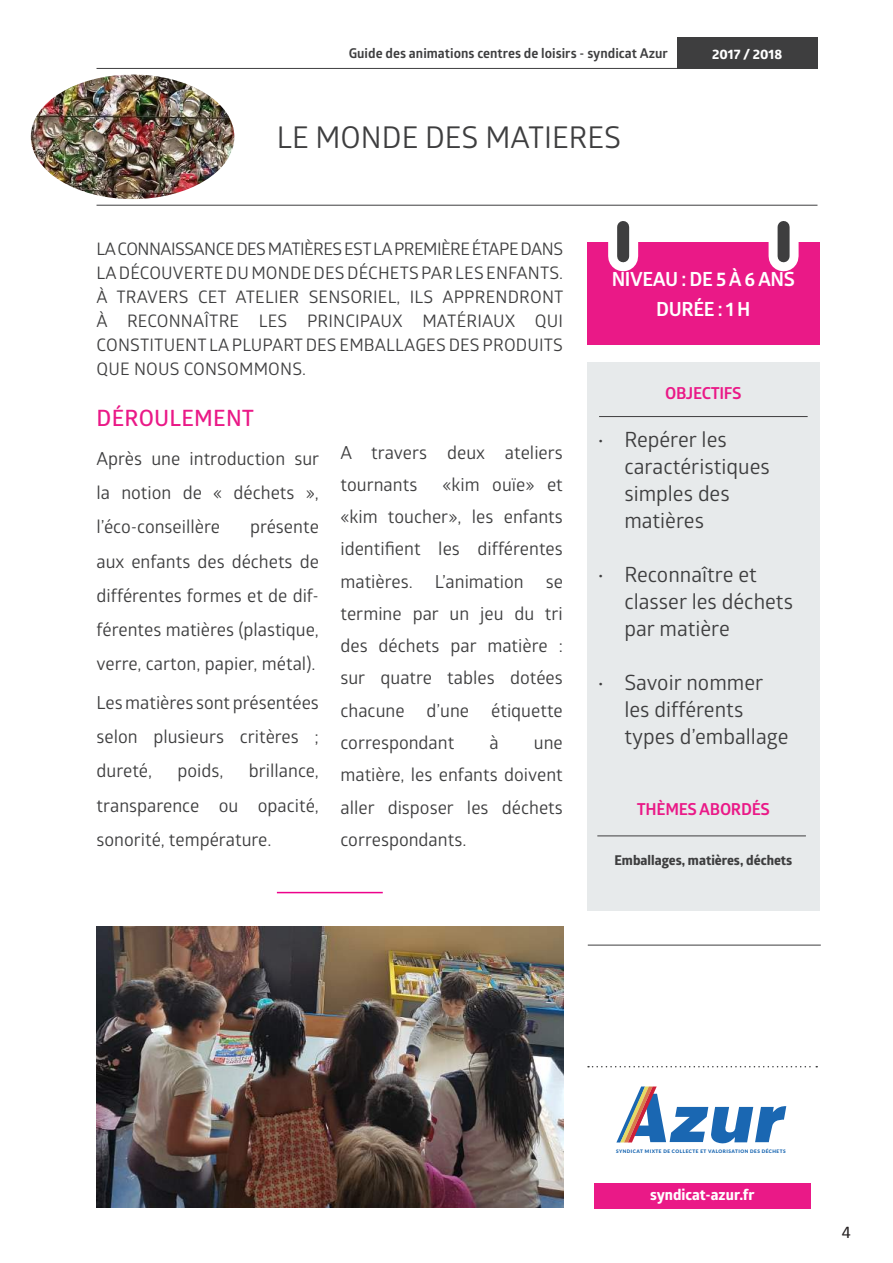
<style>
.page{position:relative;width:893px;height:1263px;background:#fff}
.page>*{position:absolute;margin:0;border:0;box-sizing:border-box;transform-origin:0 0}
.t1{font:30px "Glober";color:#3e3e3f}
.t2{font:600 22.5px "Glober";letter-spacing:.01em;color:#ea1987}
.t3{font:21px/27px "Glober";color:#3e3e3f}
.t4{font:700 19.5px/30px "Glober";letter-spacing:-.02em;color:#fff;text-align:center}
.t5{font:18px/32.2px "Glober";color:#3e3e3f;text-align:justify}
.t6{font:18px "Calibri";color:#231f20}
.t7{font:17.25px/24px "Glober";letter-spacing:.01em;color:#3e3e3f;text-align:justify}
.t8{font:700 16.5px "Glober";letter-spacing:-.02em;color:#ea1987}
.t9{font:700 15px "Globerx";color:#fff}
.t10{font:700 13.5px "Glober";color:#3e3e3f}
.t11{font:700 13.5px "Globerx";color:#3e3e3f}
.t12{font:700 13.5px "Globerx";color:#fff}
.t13{font:900 4.8px "Lato";letter-spacing:.1em;color:#1a67b2}
</style>
<div class="page">
<hr style="left:97px;top:205px;width:720px;height:1px;background:#3e3e3f">
<img style="left:97px;top:926px;width:466px;height:281px">
<svg style="left:616px;top:1086px;width:170px;height:58px"></svg>
<svg style="left:588px;top:1066px;width:229px;height:1px"></svg>
<div style="left:594px;top:1183px;width:216px;height:25px;background:#ea1987"></div>
<div style="left:587px;top:362px;width:233px;height:436px;background:#e7eaeb"></div>
<div style="left:587px;top:242px;width:233px;height:102px;background:#ea1987"></div>
<hr style="left:599px;top:416px;width:209px;height:1px;background:#3e3e3f">
<div style="left:587px;top:781px;width:233px;height:130px;background:#e7eaeb"></div>
<hr style="left:597px;top:836px;width:209px;height:1px;background:#3e3e3f">
<hr style="left:277px;top:892px;width:106px;height:1px;background:#ed028c">
<hr style="left:97px;top:68px;width:721px;height:1px;background:#3e3e3f">
<div style="left:677px;top:37px;width:141px;height:32px;background:#3e3e3f"></div>
<div style="left:608px;top:227px;width:30px;height:29px;background:#fff"></div>
<div style="left:617px;top:227px;width:12px;height:29px;background:#3e3e3f"></div>
<div style="left:769px;top:227px;width:30px;height:29px;background:#fff"></div>
<div style="left:778px;top:227px;width:12px;height:29px;background:#3e3e3f"></div>
<hr style="left:588px;top:945px;width:233px;height:1px;background:#3e3e3f">
<img style="left:31px;top:75px;width:203px;height:124px">
<p class="t10" style="left:349px;top:44px;width:321px">Guide des animations centres de loisirs - syndicat Azur</p>
<p class="t12" style="left:712px;top:45px;width:72px">2017 / 2018</p>
<h1 class="t1" style="left:277px;top:116px;width:346px">LE MONDE DES MATIERES</h1>
<p class="t7" style="left:97px;top:236px;width:468px">LA CONNAISSANCE DES MATIÈRES EST LA PREMIÈRE ÉTAPE DANS LA DÉCOUVERTE DU MONDE DES DÉCHETS PAR LES ENFANTS.<br>À TRAVERS CET ATELIER SENSORIEL, ILS APPRENDRONT À RECONNAÎTRE LES PRINCIPAUX MATÉRIAUX QUI CONSTITUENT LA PLUPART DES EMBALLAGES DES PRODUITS QUE NOUS CONSOMMONS.</p>
<p class="t2" style="left:97px;top:403px;width:159px">DÉROULEMENT</p>
<p class="t5" style="left:97px;top:441px;width:224px;line-height:34.2px">Après une introduction sur la notion de « déchets », l’éco-conseillère</p>
<p class="t5" style="left:97px;top:509px;width:224px;line-height:34.2px;text-indent:153px">présente aux enfants des déchets de différentes formes et de dif&shy;férentes matières (plastique, verre, carton, papier, métal).</p>
<p class="t5" style="left:97px;top:685px;width:224px;line-height:34.2px">Les matières sont présentées selon plusieurs critères ; dureté,</p>
<p class="t5" style="left:97px;top:753px;width:224px;line-height:34.2px;text-indent:152px">brillance, transparence ou opacité, sonorité, température.</p>
<p class="t5" style="left:177px;top:754px;width:48px">poids,</p>
<p class="t5" style="left:340px;top:435px;width:224px">A travers deux ateliers tournants</p>
<p class="t5" style="left:340px;top:467px;width:224px;text-indent:102px">«kim ouïe» et «kim toucher», les enfants identifient les différentes matières. L’animation se termine par un jeu du tri des déchets par matière : sur quatre tables dotées chacune d’une étiquette correspondant</p>
<p class="t5" style="left:489px;top:726px;width:11px">à</p>
<p class="t5" style="left:340px;top:726px;width:224px;text-indent:193px">une matière, les enfants doivent aller disposer les déchets correspondants.</p>
<p class="t4" style="left:612px;top:264px;width:185px">NIVEAU : DE 5 À 6 ANS<br>DURÉE : 1 H</p>
<p class="t8" style="left:665px;top:382px;width:78px">OBJECTIFS</p>
<p class="t3" style="left:624px;top:425px;width:147px;text-indent:-27px">• Repérer les caractéristiques simples des matières</p>
<p class="t3" style="left:624px;top:560px;width:170px;text-indent:-27px">• Reconnaître et classer les déchets par matière</p>
<p class="t3" style="left:624px;top:668px;width:166px;text-indent:-27px">• Savoir nommer les différents types d’emballage</p>
<p class="t8" style="left:637px;top:797px;width:135px">THÈMES ABORDÉS</p>
<p class="t11" style="left:614px;top:851px;width:179px">Emballages, matières, déchets</p>
<p class="t13" style="left:616px;top:1148px;width:171px">SYNDICAT MIXTE DE COLLECTE ET VALORISATION DES DÉCHETS</p>
<p class="t9" style="left:650px;top:1184px;width:106px">syndicat-azur.fr</p>
<p class="t6" style="left:842px;top:1221px;width:11px">4</p>
</div>
